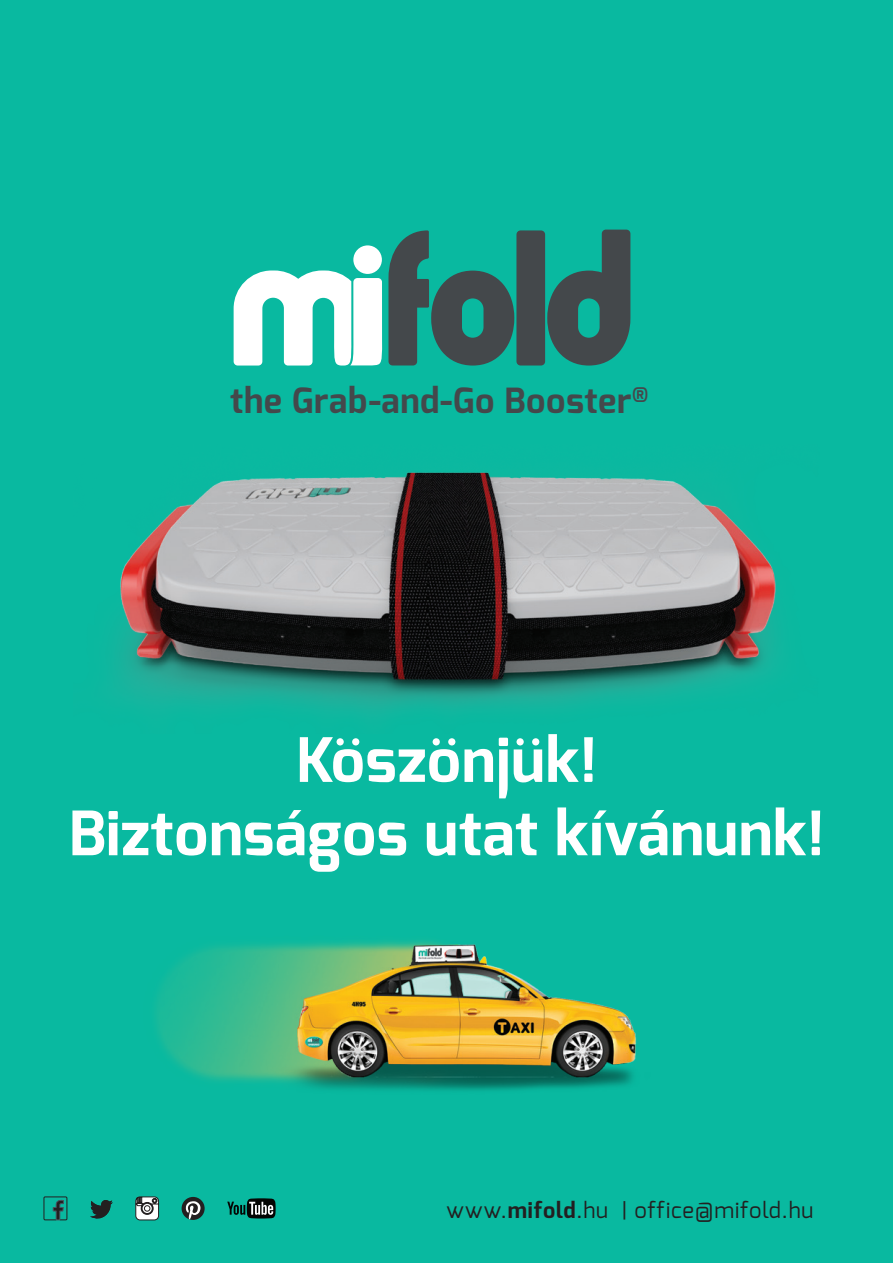
<style>
.page{position:relative;width:893px;height:1263px;background:#09b9a0}
.page>*{position:absolute;margin:0;border:0;box-sizing:border-box;transform-origin:0 0}
.t1{font:700 61.05px "Exo";letter-spacing:.01em;color:#fff}
.t2{font:700 34.65px "Exo";letter-spacing:.02em;color:#44484b}
.t3{font:21.9px "Exo";letter-spacing:.04em;color:#231f20}
.s1{font-weight:700}
</style>
<div class="page">
<div style="left:353px;top:245px;width:29px;height:29px;background:#fff;border-radius:50%"></div>
<div style="left:516px;top:230px;width:29px;height:135px;background:#44484b;border-radius:4px"></div>
<svg style="left:234px;top:270px;width:148px;height:95px"></svg>
<svg style="left:388px;top:230px;width:126px;height:136px;background:#2a786f"></svg>
<svg style="left:547px;top:230px;width:83px;height:136px;background:#2e726a"></svg>
<div style="left:44px;top:1196px;width:23px;height:24px;border:1px solid #231f20"></div>
<svg style="left:53px;top:1200px;width:11px;height:20px"></svg>
<svg style="left:90px;top:1200px;width:23px;height:23px"></svg>
<svg style="left:135px;top:1196px;width:24px;height:25px"></svg>
<div style="left:182px;top:1197px;width:23px;height:23px;background:#231f20;border-radius:50%"></div>
<svg style="left:185px;top:1201px;width:17px;height:18px"></svg>
<svg style="left:227px;top:1198px;width:49px;height:20px"></svg>
<img style="left:73px;top:444px;width:747px;height:290px">
<img style="left:105px;top:916px;width:564px;height:197px">
<p class="t2" style="left:230px;top:378px;width:420px">the Grab-and-Go Booster<sup>®</sup></p>
<p class="t1" style="left:296px;top:721px;width:302px">Köszönjük!</p>
<p class="t1" style="left:69px;top:794px;width:757px">Biztonságos utat kívánunk!</p>
<p class="t3" style="left:446px;top:1196px;width:369px">www.<span class="s1">mifold</span>.hu | office@mifold.hu</p>
</div>
